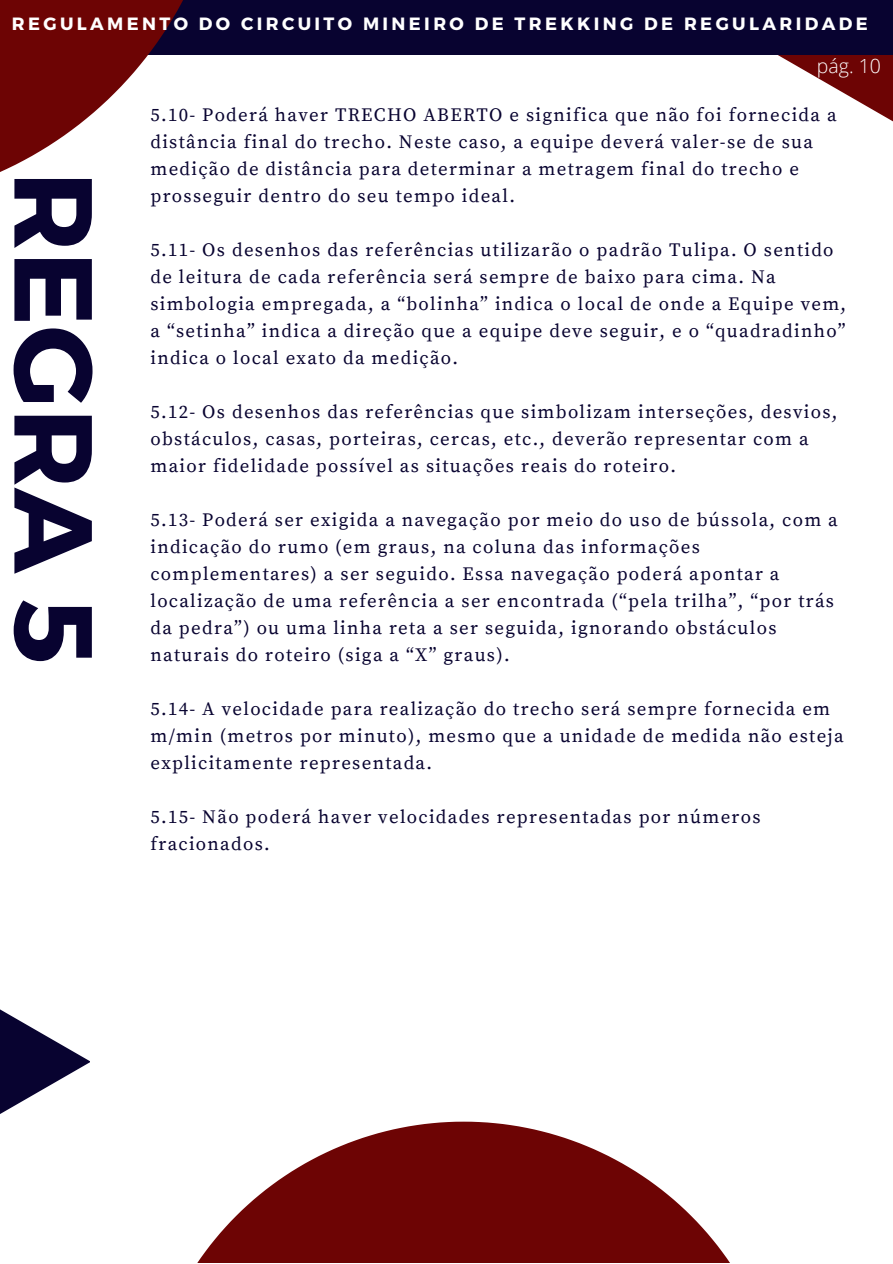
<style>
.page{position:relative;width:893px;height:1264px;background:#fff}
.page>*{position:absolute;margin:0;border:0;box-sizing:border-box;transform-origin:0 0}
.t1{font:700 110.55px "Montserrat";color:#080330}
.t2{font:300 19.5px "Open Sans";color:#fff}
.t3{font:18.75px/27px "Source Serif Pro";letter-spacing:.07em;color:#080330}
.t4{font:700 17.7px "Montserrat";letter-spacing:.19em;color:#fff}
</style>
<div class="page">
<svg style="left:743px;top:54px;width:149px;height:67px"></svg>
<div style="left:0;top:0;width:892px;height:54px;background:#080330"></div>
<svg style="left:0;top:0;width:227px;height:172px"></svg>
<svg style="left:198px;top:1121px;width:532px;height:141px;fill:#6d0404"></svg>
<svg style="left:0;top:1009px;width:89px;height:105px"></svg>
<p class="t4" style="left:12px;top:13px;width:857px">REGULAMENTO DO CIRCUITO MINEIRO DE TREKKING DE REGULARIDADE</p>
<p class="t1" style="left:126px;top:171px;width:495px;rotate:90deg">REGRA 5</p>
<p class="t2" style="left:816px;top:52px;width:66px">pág. 10</p>
<p class="t3" style="left:150px;top:102px;width:687px">5.10- Poderá haver TRECHO ABERTO e significa que não foi fornecida a distância final do trecho. Neste caso, a equipe deverá valer-se de sua medição de distância para determinar a metragem final do trecho e prosseguir dentro do seu tempo ideal.</p>
<p class="t3" style="left:150px;top:237px;width:697px">5.11- Os desenhos das referências utilizarão o padrão Tulipa. O sentido de leitura de cada referência será sempre de baixo para cima. Na simbologia empregada, a “bolinha” indica o local de onde a Equipe vem, a “setinha” indica a direção que a equipe deve seguir, e o “quadradinho” indica o local exato da medição.</p>
<p class="t3" style="left:150px;top:399px;width:688px">5.12- Os desenhos das referências que simbolizam interseções, desvios, obstáculos, casas, porteiras, cercas, etc., deverão representar com a maior fidelidade possível as situações reais do roteiro.</p>
<p class="t3" style="left:150px;top:507px;width:688px">5.13- Poderá ser exigida a navegação por meio do uso de bússola, com a indicação do rumo (em graus, na coluna das informações complementares) a ser seguido. Essa navegação poderá apontar a localização de uma referência a ser encontrada (“pela trilha”, “por trás da pedra”) ou uma linha reta a ser seguida, ignorando obstáculos naturais do roteiro (siga a “X” graus).</p>
<p class="t3" style="left:150px;top:696px;width:694px">5.14- A velocidade para realização do trecho será sempre fornecida em m/min (metros por minuto), mesmo que a unidade de medida não esteja explicitamente representada.</p>
<p class="t3" style="left:150px;top:804px;width:611px">5.15- Não poderá haver velocidades representadas por números fracionados.</p>
</div>
